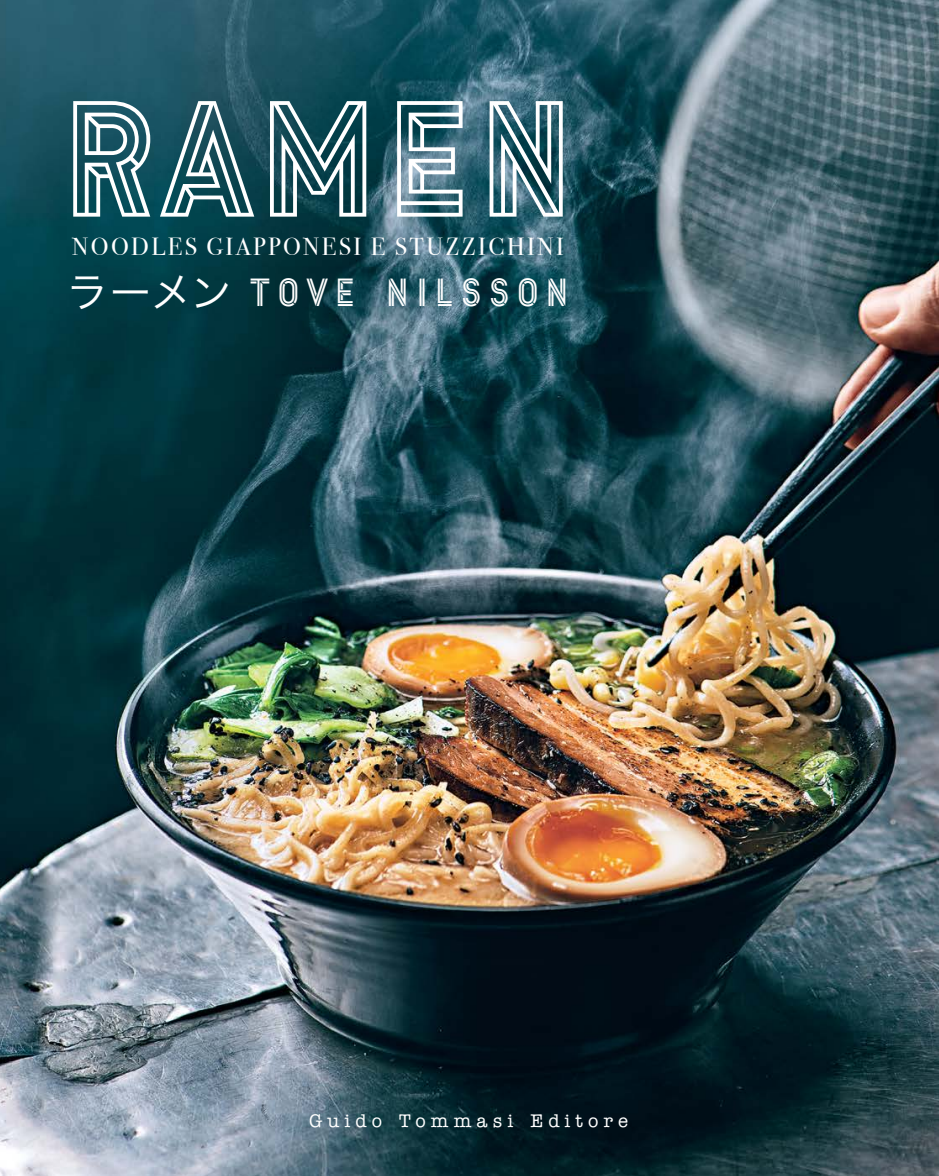
<style>
.page{position:relative;width:939px;height:1176px;background:#fff}
.page>*{position:absolute;margin:0;border:0;box-sizing:border-box;transform-origin:0 0}
.t1{font:154px "Epilepsja Outline";color:#fff}
.t2{font:39.2px "Epilepsja Fill";letter-spacing:.09em;color:#fff}
.t3{font:24.68px "Bodoni Svty Two OSITCTT";letter-spacing:.1em;color:#fff}
.t4{font:500 18.55px "American Typewriter";letter-spacing:.275em;color:#fff}
.s1{font-family:"Hira Kaku Pro N W3";font-size:42px}
</style>
<div class="page">
<img style="left:0;top:0;width:938px;height:1176px">
<h1 class="t1" style="left:58px;top:73px;width:522px">RAMEN</h1>
<p class="t3" style="left:72px;top:232px;width:493px">NOODLES GIAPPONESI E STUZZICHINI</p>
<h2 class="t2" style="left:66px;top:271px;width:505px"><span class="s1">ラーメン</span> TOVE NILSSON</h2>
<p class="t4" style="left:309px;top:1110px;width:320px">Guido Tommasi Editore</p>
</div>
